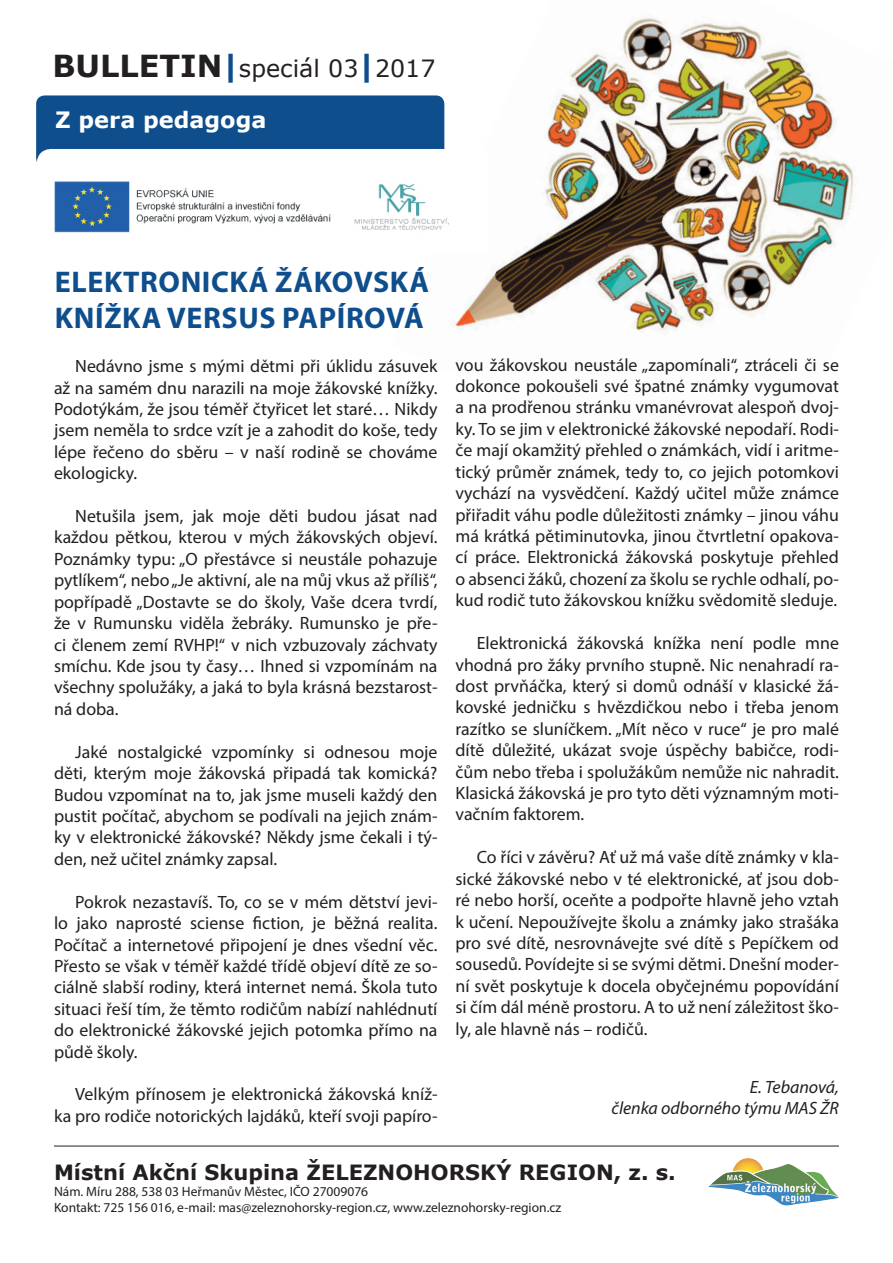
<style>
.page{position:relative;width:893px;height:1263px;background:#fff}
.page>*{position:absolute;margin:0;border:0;box-sizing:border-box;transform-origin:0 0}
.t1{font:700 30px/36px "Myriad Pro";letter-spacing:.02em;color:#0f4e8c}
.t2{font:23.7px "Verdana";color:#231f20}
.t3{font:700 22.5px "Verdana";color:#fff}
.t4{font:700 21px "Verdana";color:#231f20}
.t5{font:17.85px/21.5px "Myriad Pro";color:#231f20;text-align:justify}
.t6{font:italic 17.85px/21.5px "Myriad Pro";color:#231f20;text-align:right}
.t7{font:13.5px/16.2px "Myriad Pro";color:#231f20}
.s1{font-weight:700;font-size:30.3px}
.s2{font-weight:700;font-size:30.3px;color:#0f4e8c}
</style>
<div class="page">
<img style="left:438px;top:17px;width:416px;height:316px">
<div style="left:36px;top:95px;width:408px;height:72px;background:#0f4e8c;border-radius:9px"></div>
<div style="left:38px;top:149px;width:451px;height:103px;background:#fff"></div>
<img style="left:37px;top:158px;width:433px;height:94px">
<hr style="left:54px;top:1146px;width:785px;height:1px;background:#231f20">
<img style="left:708px;top:1158px;width:131px;height:48px">
<h2 class="t2" style="left:52px;top:52px;width:384px"><span class="s1">BULLETIN</span><span class="s2">|</span>speciál 03<span class="s2">|</span>2017</h2>
<p class="t3" style="left:55px;top:103px;width:213px">Z pera pedagoga</p>
<h1 class="t1" style="left:55px;top:263px;width:376px">ELEKTRONICKÁ ŽÁKOVSKÁ<br>KNÍŽKA VERSUS PAPÍROVÁ</h1>
<p class="t5" style="left:54px;top:355px;width:385px;text-indent:21px">Nedávno jsme s mými dětmi při úklidu zásuvek až na samém dnu narazili na moje žákovské knížky.<br>Podotýkám, že jsou téměř čtyřicet let staré… Nikdy jsem neměla to srdce vzít je a zahodit do koše, tedy lépe řečeno do sběru – v naší rodině se chováme ekologicky.</p>
<p class="t5" style="left:54px;top:505px;width:385px;text-indent:21px">Netušila jsem, jak moje děti budou jásat nad každou pětkou, kterou v mých žákovských objeví.<br>Poznámky typu: „O přestávce si neustále pohazuje pytlíkem“, nebo „Je aktivní, ale na můj vkus až příliš“, popřípadě „Dostavte se do školy, Vaše dcera tvrdí, že v Rumunsku viděla žebráky. Rumunsko je pře&shy;ci členem zemí RVHP!“ v nich vzbuzovaly záchvaty smíchu. Kde jsou ty časy… Ihned si vzpomínám na všechny spolužáky, a jaká to byla krásná bezstarost&shy;ná doba.</p>
<p class="t5" style="left:54px;top:741px;width:385px;text-indent:21px">Jaké nostalgické vzpomínky si odnesou moje děti, kterým moje žákovská připadá tak komická?<br>Budou vzpomínat na to, jak jsme museli každý den pustit počítač, abychom se podívali na jejich znám&shy;ky v elektronické žákovské? Někdy jsme čekali i tý&shy;den, než učitel známky zapsal.</p>
<p class="t5" style="left:54px;top:891px;width:385px;text-indent:21px">Pokrok nezastavíš. To, co se v mém dětství jevi&shy;lo jako naprosté sciense fiction, je běžná realita.<br>Počítač a internetové připojení je dnes všední věc.<br>Přesto se však v téměř každé třídě objeví dítě ze so&shy;ciálně slabší rodiny, která internet nemá. Škola tuto situaci řeší tím, že těmto rodičům nabízí nahlédnutí do elektronické žákovské jejich potomka přímo na půdě školy.</p>
<p class="t5" style="left:54px;top:1083px;width:385px;text-align:right">Velkým přínosem je elektronická žákovská kníž&shy;ka pro rodiče notorických lajdáků, kteří svoji papíro-</p>
<p class="t5" style="left:455px;top:354px;width:385px">vou žákovskou neustále „zapomínali“, ztráceli či se dokonce pokoušeli své špatné známky vygumovat a na prodřenou stránku vmanévrovat alespoň dvoj&shy;ky. To se jim v elektronické žákovské nepodaří. Rodi&shy;če mají okamžitý přehled o známkách, vidí i aritme&shy;tický průměr známek, tedy to, co jejich potomkovi vychází na vysvědčení. Každý učitel může známce přiřadit váhu podle důležitosti známky – jinou váhu má krátká pětiminutovka, jinou čtvrtletní opakova&shy;cí práce. Elektronická žákovská poskytuje přehled o absenci žáků, chození za školu se rychle odhalí, po&shy;kud rodič tuto žákovskou knížku svědomitě sleduje.</p>
<p class="t5" style="left:455px;top:632px;width:385px;text-indent:21px">Elektronická žákovská knížka není podle mne vhodná pro žáky prvního stupně. Nic nenahradí ra&shy;dost prvňáčka, který si domů odnáší v klasické žá&shy;kovské jedničku s hvězdičkou nebo i třeba jenom razítko se sluníčkem. „Mít něco v ruce“ je pro malé dítě důležité, ukázat svoje úspěchy babičce, rodi&shy;čům nebo třeba i spolužákům nemůže nic nahradit.<br>Klasická žákovská je pro tyto děti významným moti&shy;vačním faktorem.</p>
<p class="t5" style="left:455px;top:846px;width:385px;text-indent:21px">Co říci v závěru? Ať už má vaše dítě známky v kla&shy;sické žákovské nebo v té elektronické, ať jsou dob&shy;ré nebo horší, oceňte a podpořte hlavně jeho vztah k učení. Nepoužívejte školu a známky jako strašáka pro své dítě, nesrovnávejte své dítě s Pepíčkem od sousedů. Povídejte si se svými dětmi. Dnešní moder&shy;ní svět poskytuje k docela obyčejnému popovídání si čím dál méně prostoru. A to už není záležitost ško&shy;ly, ale hlavně nás – rodičů.</p>
<p class="t6" style="left:611px;top:1075px;width:229px">E. Tebanová,<br>členka odborného týmu MAS ŽR</p>
<p class="t4" style="left:54px;top:1157px;width:623px">Místní Akční Skupina ŽELEZNOHORSKÝ REGION, z. s.</p>
<p class="t7" style="left:54px;top:1183px;width:509px">Nám. Míru 288, 538 03 Heřmanův Městec, IČO 27009076<br>Kontakt: 725 156 016, e-mail: mas@zeleznohorsky-region.cz, www.zeleznohorsky-region.cz</p>
</div>
